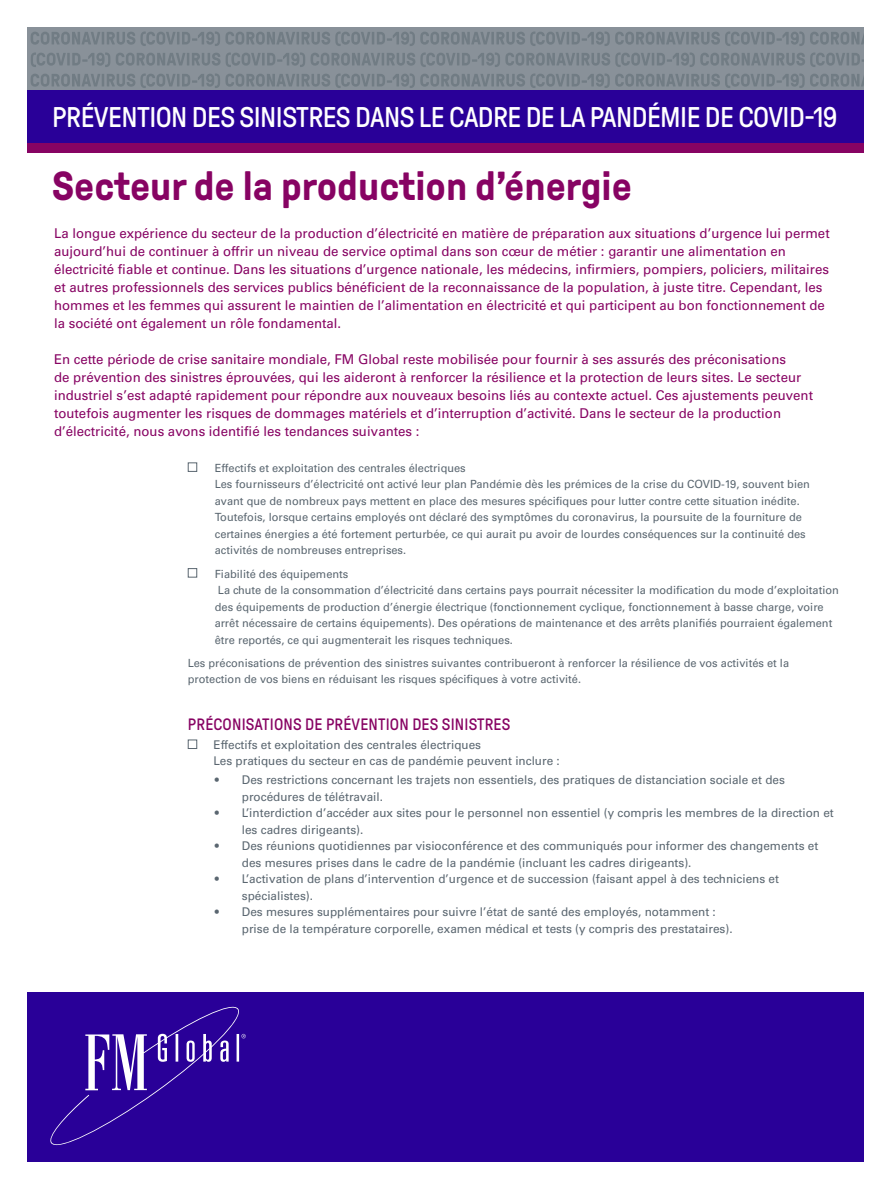
<style>
.page{position:relative;width:893px;height:1188px;background:#fff}
.page>*{position:absolute;margin:0;border:0;box-sizing:border-box;transform-origin:0 0}
.t1{font:700 40.5px "GT Pressura Pro";color:#870363}
.t2{font:28.5px "GT Pressura Pro";letter-spacing:-.02em;color:#fff}
.t3{font:16.5px "GT Pressura Pro";letter-spacing:.01em;color:#870363}
.t4{font:13.5px/18px "Univers LT Std";color:#870363}
.t5{font:12px/16.5px "Univers LT Std";color:#5a6670}
.t6{font:11.25px/16.5px "Univers LT Std";color:#5a6670}
</style>
<div class="page">
<div style="left:27px;top:27px;width:836px;height:75px;background:#899199"></div>
<svg style="left:31px;top:74px;width:832px;height:14px"></svg>
<svg style="left:31px;top:53px;width:832px;height:14px"></svg>
<svg style="left:31px;top:32px;width:832px;height:14px"></svg>
<div style="left:27px;top:90px;width:836px;height:54px;background:#290098"></div>
<div style="left:27px;top:993px;width:836px;height:169px;background:#290098"></div>
<div style="left:27px;top:144px;width:836px;height:9px;background:#870363"></div>
<div style="left:188px;top:462px;width:9px;height:10px;border:1px solid #5a6670"></div>
<div style="left:188px;top:568px;width:9px;height:10px;border:1px solid #5a6670"></div>
<div style="left:188px;top:740px;width:9px;height:9px;border:1px solid #5a6670"></div>
<svg style="left:50px;top:1007px;width:196px;height:138px"></svg>
<h2 class="t2" style="left:52px;top:102px;width:787px">PRÉVENTION DES SINISTRES DANS LE CADRE DE LA PANDÉMIE DE COVID-19</h2>
<h1 class="t1" style="left:52px;top:164px;width:581px">Secteur de la production d’énergie</h1>
<p class="t4" style="left:54px;top:225px;width:777px">La longue expérience du secteur de la production d’électricité en matière de préparation aux situations d’urgence lui permet aujourd’hui de continuer à offrir un niveau de service optimal dans son cœur de métier : garantir une alimentation en électricité fiable et continue. Dans les situations d’urgence nationale, les médecins, infirmiers, pompiers, policiers, militaires et autres professionnels des services publics bénéficient de la reconnaissance de la population, à juste titre. Cependant, les hommes et les femmes qui assurent le maintien de l’alimentation en électricité et qui participent au bon fonctionnement de la société ont également un rôle fondamental.</p>
<p class="t4" style="left:54px;top:351px;width:760px">En cette période de crise sanitaire mondiale, FM Global reste mobilisée pour fournir à ses assurés des préconisations<br>de prévention des sinistres éprouvées, qui les aideront à renforcer la résilience et la protection de leurs sites. Le secteur industriel s’est adapté rapidement pour répondre aux nouveaux besoins liés au contexte actuel. Ces ajustements peuvent toutefois augmenter les risques de dommages matériels et d’interruption d’activité. Dans le secteur de la production d’électricité, nous avons identifié les tendances suivantes :</p>
<p class="t6" style="left:215px;top:460px;width:597px">Effectifs et exploitation des centrales électriques<br>Les fournisseurs d’électricité ont activé leur plan Pandémie dès les prémices de la crise du COVID-19, souvent bien avant que de nombreux pays mettent en place des mesures spécifiques pour lutter contre cette situation inédite.<br>Toutefois, lorsque certains employés ont déclaré des symptômes du coronavirus, la poursuite de la fourniture de certaines énergies a été fortement perturbée, ce qui aurait pu avoir de lourdes conséquences sur la continuité des activités de nombreuses entreprises.</p>
<p class="t6" style="left:215px;top:565px;width:626px">Fiabilité des équipements<br>La chute de la consommation d’électricité dans certains pays pourrait nécessiter la modification du mode d’exploitation des équipements de production d’énergie électrique (fonctionnement cyclique, fonctionnement à basse charge, voire arrêt nécessaire de certains équipements). Des opérations de maintenance et des arrêts planifiés pourraient également être reportés, ce qui augmenterait les risques techniques.</p>
<p class="t6" style="left:188px;top:655px;width:603px">Les préconisations de prévention des sinistres suivantes contribueront à renforcer la résilience de vos activités et la protection de vos biens en réduisant les risques spécifiques à votre activité.</p>
<p class="t3" style="left:188px;top:716px;width:324px">PRÉCONISATIONS DE PRÉVENTION DES SINISTRES</p>
<p class="t5" style="left:213px;top:736px;width:348px">Effectifs et exploitation des centrales électriques<br>Les pratiques du secteur en cas de pandémie peuvent inclure :</p>
<p class="t5" style="left:242px;top:772px;width:545px;text-indent:-27px">• Des restrictions concernant les trajets non essentiels, des pratiques de distanciation sociale et des procédures de télétravail.</p>
<p class="t5" style="left:242px;top:805px;width:593px;text-indent:-27px">• L’interdiction d’accéder aux sites pour le personnel non essentiel (y compris les membres de la direction et les cadres dirigeants).</p>
<p class="t5" style="left:242px;top:838px;width:578px;text-indent:-27px">• Des réunions quotidiennes par visioconférence et des communiqués pour informer des changements et des mesures prises dans le cadre de la pandémie (incluant les cadres dirigeants).</p>
<p class="t5" style="left:242px;top:871px;width:539px;text-indent:-27px">• L’activation de plans d’intervention d’urgence et de succession (faisant appel à des techniciens et spécialistes).</p>
<p class="t5" style="left:242px;top:904px;width:492px;text-indent:-27px">• Des mesures supplémentaires pour suivre l’état de santé des employés, notamment : prise de la température corporelle, examen médical et tests (y compris des prestataires).</p>
</div>
